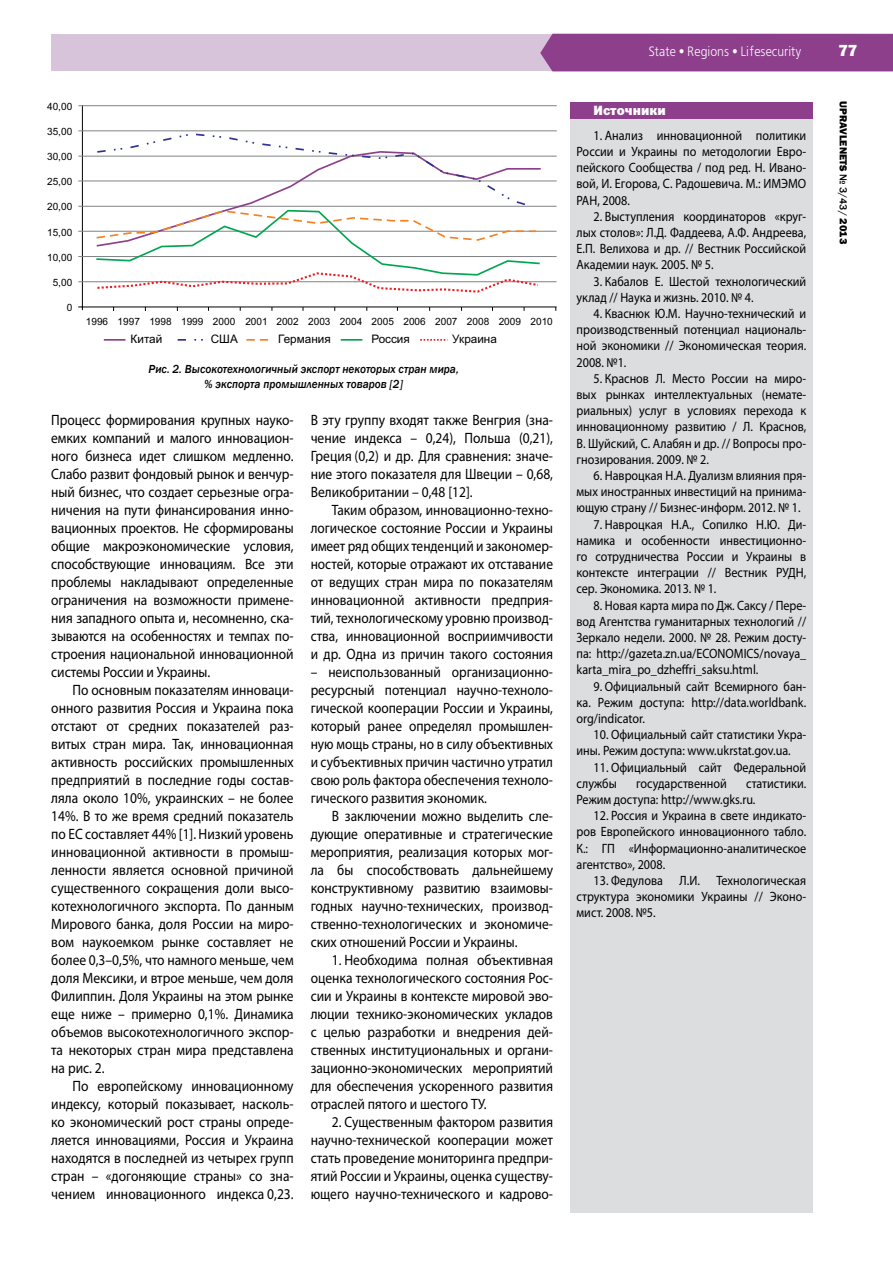
<style>
.page{position:relative;width:893px;height:1263px;background:#fff}
.page>*{position:absolute;margin:0;border:0;box-sizing:border-box;transform-origin:0 0}
.t1{font:800 16.5px "Franklin Gothic";color:#fff}
.t2{font:15px/18px "Myriad Pro";color:#000;text-align:justify;scale:.9 1}
.t3{font:15px/18px "Myriad Pro";color:#000;text-align:justify;scale:.89 1}
.t4{font:13.5px/16.2px "Myriad Pro";color:#000;text-align:justify;scale:.9 1}
.t5{font:13.5px "Free Set C";color:#fff;scale:.9 1}
.t6{font:13.5px "Franklin Gothic Heavy C";color:#fff}
.t7{font:italic 500 12px/14.4px "Franklin Gothic";color:#000;text-align:center;scale:.95 1}
.t8{font:11.7px "Arial";color:#000}
.t9{font:800 10.5px "Franklin Gothic";color:#000}
.t10{font:10.05px "Arial";color:#000}
.s1{font-weight:500}
.s2{font-family:"Franklin Gothic Heavy C";font-weight:400}
</style>
<div class="page">
<div style="left:51px;top:34px;width:840px;height:37px;background:#d8c4da"></div>
<div style="left:540px;top:34px;width:353px;height:37px;background:#8d3f8c"></div>
<hr style="left:78px;top:307px;width:479px;height:1px;background:#000">
<hr style="left:82px;top:105px;width:1px;height:205px;background:#000">
<hr style="left:78px;top:281px;width:479px;height:1px;background:#808285">
<hr style="left:78px;top:256px;width:479px;height:1px;background:#808285">
<hr style="left:78px;top:231px;width:479px;height:1px;background:#808285">
<hr style="left:78px;top:206px;width:479px;height:1px;background:#808285">
<hr style="left:78px;top:181px;width:479px;height:1px;background:#808285">
<hr style="left:78px;top:156px;width:479px;height:1px;background:#808285">
<hr style="left:78px;top:131px;width:479px;height:1px;background:#808285">
<hr style="left:78px;top:105px;width:479px;height:1px;background:#808285">
<svg style="left:95px;top:133px;width:438px;height:76px"></svg>
<svg style="left:95px;top:209px;width:446px;height:132px"></svg>
<svg style="left:95px;top:271px;width:445px;height:23px"></svg>
<svg style="left:420px;top:339px;width:27px;height:2px"></svg>
<div style="left:570px;top:102px;width:242px;height:1110px;background:#dcddde"></div>
<div style="left:570px;top:102px;width:242px;height:16px;background:#8d3f8c"></div>
<p class="t10" style="left:47px;top:103px;width:27px">40,00</p>
<p class="t10" style="left:47px;top:128px;width:27px">35,00</p>
<p class="t10" style="left:47px;top:153px;width:27px">30,00</p>
<p class="t10" style="left:47px;top:178px;width:27px">25,00</p>
<p class="t10" style="left:47px;top:203px;width:27px">20,00</p>
<p class="t10" style="left:47px;top:228px;width:27px">15,00</p>
<p class="t10" style="left:47px;top:253px;width:27px">10,00</p>
<p class="t10" style="left:53px;top:279px;width:21px">5,00</p>
<p class="t10" style="left:67px;top:304px;width:7px">0</p>
<p class="t10" style="left:86px;top:318px;width:468px">1996 1997 1998 1999 2000 2001 2002 2003 2004 2005 2006 2007 2008 2009 2010</p>
<p class="t8" style="left:131px;top:334px;width:33px">Китай</p>
<p class="t8" style="left:211px;top:334px;width:29px">США</p>
<p class="t8" style="left:278px;top:334px;width:54px">Германия</p>
<p class="t8" style="left:371px;top:334px;width:40px">Россия</p>
<p class="t8" style="left:452px;top:334px;width:46px">Украина</p>
<p class="t7" style="left:149px;top:362px;width:328px">Рис. 2. Высокотехнологичный экспорт некоторых стран мира, % экспорта промышленных товаров [2]</p>
<p class="t2" style="left:311px;top:410px;width:271px">В эту группу входят также Венгрия (зна&shy;чение индекса – 0,24), Польша (0,21), Греция (0,2) и др. Для сравнения: значе&shy;ние этого показателя для Швеции – 0,68, Великобритании – 0,48 [12].</p>
<p class="t3" style="left:311px;top:500px;width:274px;text-indent:21px">Таким образом, инновационно-техно&shy;логическое состояние России и Украины имеет ряд общих тенденций и закономер&shy;ностей, которые отражают их отставание от ведущих стран мира по показателям инновационной активности предприя&shy;тий, технологическому уровню производ&shy;ства, инновационной восприимчивости и др. Одна из причин такого состояния</p>
<p class="t3" style="left:311px;top:662px;width:274px">– неиспользованный организационно&shy;ресурсный потенциал научно-техноло&shy;гической кооперации России и Украины, который ранее определял промышлен&shy;ную мощь страны, но в силу объективных и субъективных причин частично утратил свою роль фактора обеспечения техноло&shy;гического развития экономик.</p>
<p class="t2" style="left:311px;top:806px;width:271px;text-indent:21px">В заключении можно выделить сле&shy;дующие оперативные и стратегические мероприятия, реализация которых мог&shy;ла бы способствовать дальнейшему конструктивному развитию взаимовы&shy;годных научно-технических, производ&shy;ственно-технологических и экономиче&shy;ских отношений России и Украины.</p>
<p class="t2" style="left:311px;top:950px;width:271px;text-indent:21px">1. Необходима полная объективная оценка технологического состояния Рос&shy;сии и Украины в контексте мировой эво&shy;люции технико-экономических укладов с целью разработки и внедрения дей&shy;ственных институциональных и органи&shy;зационно-экономических мероприятий для обеспечения ускоренного развития отраслей пятого и шестого ТУ.</p>
<p class="t2" style="left:311px;top:1112px;width:271px;text-indent:21px">2. Существенным фактором развития научно-технической кооперации может стать проведение мониторинга предпри&shy;ятий России и Украины, оценка существу&shy;ющего научно-технического и кадрово-</p>
<p class="t2" style="left:51px;top:410px;width:271px">Процесс формирования крупных науко&shy;емких компаний и малого инновацион&shy;ного бизнеса идет слишком медленно.<br>Слабо развит фондовый рынок и венчур&shy;ный бизнес, что создает серьезные огра&shy;ничения на пути финансирования инно&shy;вационных проектов. Не сформированы общие макроэкономические условия, способствующие инновациям. Все эти проблемы накладывают определенные ограничения на возможности примене&shy;ния западного опыта и, несомненно, ска&shy;зываются на особенностях и темпах по&shy;строения национальной инновационной системы России и Украины.</p>
<p class="t2" style="left:51px;top:680px;width:271px;text-indent:21px">По основным показателям инноваци&shy;онного развития Россия и Украина пока отстают от средних показателей раз&shy;витых стран мира. Так, инновационная активность российских промышленных предприятий в последние годы состав&shy;ляла около 10%, украинских – не более 14%. В то же время средний показатель по ЕС составляет 44% [1]. Низкий уровень инновационной активности в промыш&shy;ленности является основной причиной существенного сокращения доли высо&shy;котехнологичного экспорта. По данным Мирового банка, доля России на миро&shy;вом наукоемком рынке составляет не более 0,3–0,5%, что намного меньше, чем доля Мексики, и втрое меньше, чем доля Филиппин. Доля Украины на этом рынке еще ниже – примерно 0,1%. Динамика объемов высокотехнологичного экспор&shy;та некоторых стран мира представлена на рис. 2.</p>
<p class="t2" style="left:51px;top:1076px;width:271px;text-indent:21px">По европейскому инновационному индексу, который показывает, насколь&shy;ко экономический рост страны опреде&shy;ляется инновациями, Россия и Украина находятся в последней из четырех групп стран – «догоняющие страны» со зна&shy;чением инновационного индекса 0,23.</p>
<p class="t5" style="left:649px;top:44px;width:171px">State ● Regions ● Lifesecurity</p>
<p class="t6" style="left:593px;top:103px;width:74px">Источники</p>
<p class="t4" style="left:576px;top:127px;width:257px;text-indent:17px">1. Анализ инновационной политики России и Украины по методологии Евро&shy;пейского Сообщества / под ред. Н. Ивано&shy;вой, И. Егорова, С. Радошевича. М.: ИМЭМО РАН, 2008.</p>
<p class="t4" style="left:576px;top:208px;width:257px;text-indent:17px">2. Выступления координаторов «круг&shy;лых столов»: Л.Д. Фаддеева, А.Ф. Андреева, Е.П. Велихова и др. // Вестник Российской Академии наук. 2005. № 5.</p>
<p class="t4" style="left:576px;top:273px;width:257px;text-indent:17px">3. Кабалов Е. Шестой технологический уклад // Наука и жизнь. 2010. № 4.</p>
<p class="t4" style="left:576px;top:305px;width:257px;text-indent:17px">4. Кваснюк Ю.М. Научно-технический и производственный потенциал националь&shy;ной экономики // Экономическая теория.<br>2008. №1.</p>
<p class="t4" style="left:576px;top:370px;width:257px;text-indent:17px">5. Краснов Л. Место России на миро&shy;вых рынках интеллектуальных (немате&shy;риальных) услуг в условиях перехода к инновационному развитию / Л. Краснов, В. Шуйский, С. Алабян и др. // Вопросы про&shy;гнозирования. 2009. № 2.</p>
<p class="t4" style="left:576px;top:467px;width:257px;text-indent:17px">6. Навроцкая Н.А. Дуализм влияния пря&shy;мых иностранных инвестиций на принима&shy;ющую страну // Бизнес-информ. 2012. № 1.</p>
<p class="t4" style="left:576px;top:516px;width:257px;text-indent:17px">7. Навроцкая Н.А., Сопилко Н.Ю. Ди&shy;намика и особенности инвестиционно&shy;го сотрудничества России и Украины в контексте интеграции // Вестник РУДН, сер. Экономика. 2013. № 1.</p>
<p class="t4" style="left:576px;top:597px;width:257px;text-indent:17px">8. Новая карта мира по Дж. Саксу / Пере&shy;вод Агентства гуманитарных технологий // Зеркало недели. 2000. № 28. Режим досту&shy;па: http://gazeta.zn.ua/ECONOMICS/novaya_ karta_mira_po_dzheffri_saksu.html.</p>
<p class="t4" style="left:576px;top:678px;width:257px;text-indent:17px">9. Официальный сайт Всемирного бан&shy;ка. Режим доступа: http://data.worldbank. org/indicator.</p>
<p class="t4" style="left:576px;top:726px;width:257px;text-indent:17px">10. Официальный сайт статистики Укра&shy;ины. Режим доступа: www.ukrstat.gov.uа.</p>
<p class="t4" style="left:576px;top:759px;width:257px;text-indent:17px">11. Официальный сайт Федеральной службы</p>
<p class="t4" style="left:636px;top:775px;width:102px">государственной</p>
<p class="t4" style="left:576px;top:775px;width:257px;text-indent:170px">статистики.<br>Режим доступа: http://www.gks.ru.</p>
<p class="t4" style="left:576px;top:807px;width:257px;text-indent:17px">12. Россия и Украина в свете индикато&shy;ров Европейского инновационного табло.<br>К.: ГП «Информационно-аналитическое агентство», 2008.</p>
<p class="t4" style="left:576px;top:872px;width:257px;text-indent:17px">13. Федулова Л.И. Технологическая структура экономики Украины // Эконо&shy;мист. 2008. №5.</p>
<p class="t1" style="left:838px;top:40px;width:21px">77</p>
<p class="t9" style="left:850px;top:101px;width:145px;rotate:90deg">Upravlenets <span class="s1">№ 3/43/</span> <span class="s2">2013</span></p>
</div>
